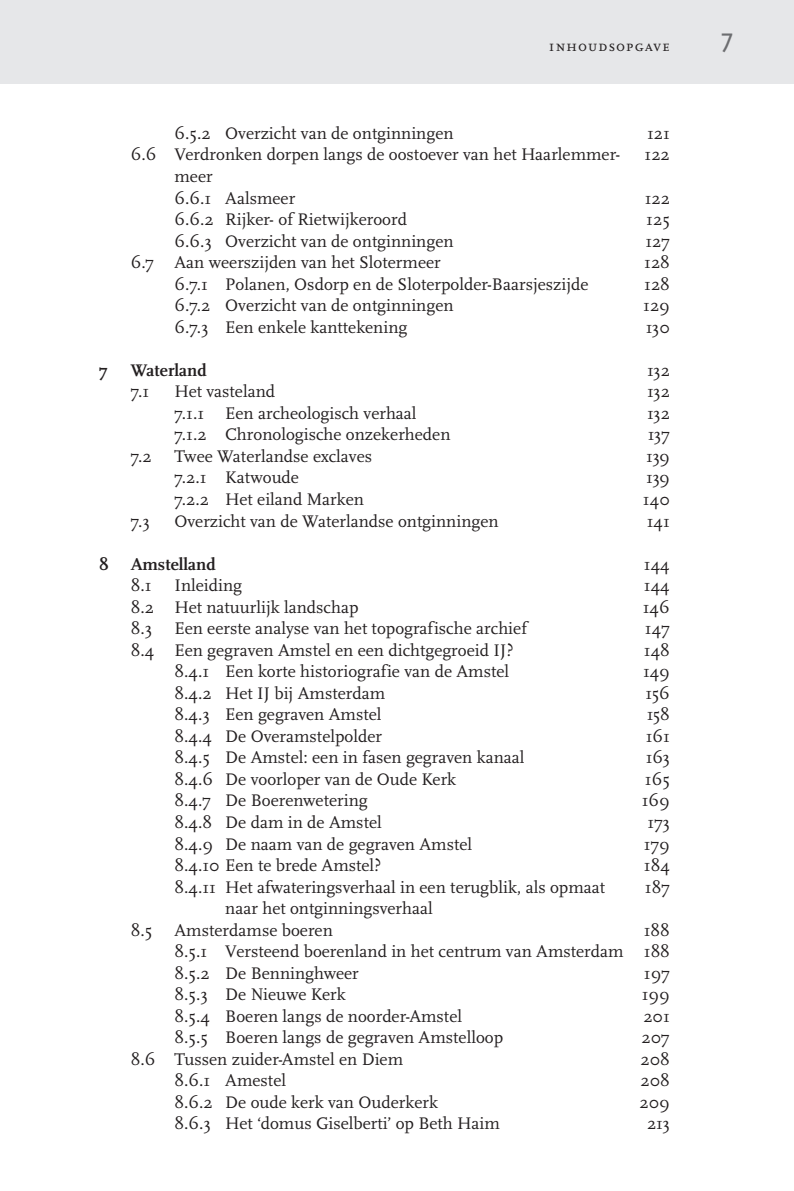
<style>
.page{position:relative;width:794px;height:1191px;background:#fff}
.page>*{position:absolute;margin:0;border:0;box-sizing:border-box;transform-origin:0 0}
.t1{font:28px "Scala Sans Caps";color:#6c6d70}
.t2{font:17.5px/21.5px "Scala OT";color:#231f20}
.t3{font:700 17.5px "Scala OT";color:#231f20}
.t4{font:15.75px "Scala OT";letter-spacing:.055em;color:#231f20}
</style>
<div class="page">
<div style="left:0;top:0;width:794px;height:84px;background:#e6e7e9"></div>
<p class="t4" style="left:549px;top:38px;width:123px">inhoudsopgave</p>
<h1 class="t1" style="left:719px;top:28px;width:15px">7</h1>
<p class="t2" style="left:174px;top:123px;width:280px">6.5.2 Overzicht van de ontginningen</p>
<p class="t2" style="left:647px;top:123px;width:24px">121</p>
<p class="t2" style="left:131px;top:145px;width:491px">6.6 Verdronken dorpen langs de oostoever van het Haarlemmer-</p>
<p class="t2" style="left:644px;top:145px;width:27px">122</p>
<p class="t2" style="left:174px;top:166px;width:122px">meer<br>6.6.1 Aalsmeer</p>
<p class="t2" style="left:644px;top:188px;width:27px">122</p>
<p class="t2" style="left:174px;top:209px;width:234px">6.6.2 Rijker- of Rietwijkeroord</p>
<p class="t2" style="left:646px;top:209px;width:25px">125</p>
<p class="t2" style="left:174px;top:231px;width:280px">6.6.3 Overzicht van de ontginningen</p>
<p class="t2" style="left:645px;top:231px;width:26px">127</p>
<p class="t2" style="left:131px;top:252px;width:311px">6.7 Aan weerszijden van het Slotermeer</p>
<p class="t2" style="left:644px;top:252px;width:27px">128</p>
<p class="t2" style="left:174px;top:274px;width:415px">6.7.1 Polanen, Osdorp en de Sloterpolder-Baarsjeszijde</p>
<p class="t2" style="left:644px;top:274px;width:27px">128</p>
<p class="t2" style="left:174px;top:295px;width:280px">6.7.2 Overzicht van de ontginningen</p>
<p class="t2" style="left:643px;top:295px;width:28px">129</p>
<p class="t2" style="left:174px;top:317px;width:234px">6.7.3 Een enkele kanttekening</p>
<p class="t2" style="left:645px;top:317px;width:26px">130</p>
<p class="t3" style="left:99px;top:361px;width:10px">7</p>
<p class="t3" style="left:131px;top:361px;width:78px">Waterland</p>
<p class="t2" style="left:647px;top:360px;width:24px">132</p>
<p class="t2" style="left:131px;top:381px;width:20px">7.1</p>
<p class="t2" style="left:174px;top:381px;width:102px">Het vasteland</p>
<p class="t2" style="left:647px;top:381px;width:24px">132</p>
<p class="t2" style="left:174px;top:403px;width:244px">7.1.1 Een archeologisch verhaal</p>
<p class="t2" style="left:647px;top:403px;width:24px">132</p>
<p class="t2" style="left:174px;top:424px;width:277px">7.1.2 Chronologische onzekerheden</p>
<p class="t2" style="left:647px;top:424px;width:24px">137</p>
<p class="t2" style="left:131px;top:446px;width:22px">7.2</p>
<p class="t2" style="left:174px;top:446px;width:199px">Twee Waterlandse exclaves</p>
<p class="t2" style="left:646px;top:446px;width:25px">139</p>
<p class="t2" style="left:174px;top:467px;width:126px">7.2.1 Katwoude</p>
<p class="t2" style="left:646px;top:467px;width:25px">139</p>
<p class="t2" style="left:174px;top:489px;width:191px">7.2.2 Het eiland Marken</p>
<p class="t2" style="left:643px;top:489px;width:28px">140</p>
<p class="t2" style="left:131px;top:510px;width:21px">7.3</p>
<p class="t2" style="left:174px;top:510px;width:326px">Overzicht van de Waterlandse ontginningen</p>
<p class="t2" style="left:647px;top:510px;width:25px">141</p>
<p class="t3" style="left:99px;top:555px;width:118px">8 Amstelland</p>
<p class="t2" style="left:644px;top:553px;width:27px">144</p>
<p class="t2" style="left:131px;top:575px;width:22px">8.1</p>
<p class="t2" style="left:174px;top:575px;width:69px">Inleiding</p>
<p class="t2" style="left:644px;top:575px;width:27px">144</p>
<p class="t2" style="left:131px;top:597px;width:229px">8.2 Het natuurlijk landschap</p>
<p class="t2" style="left:643px;top:597px;width:29px">146</p>
<p class="t2" style="left:131px;top:618px;width:23px">8.3</p>
<p class="t2" style="left:174px;top:618px;width:356px">Een eerste analyse van het topografische archief</p>
<p class="t2" style="left:645px;top:618px;width:26px">147</p>
<p class="t2" style="left:131px;top:640px;width:384px">8.4 Een gegraven Amstel en een dichtgegroeid IJ?</p>
<p class="t2" style="left:644px;top:640px;width:28px">148</p>
<p class="t2" style="left:174px;top:661px;width:336px">8.4.1 Een korte historiografie van de Amstel</p>
<p class="t2" style="left:643px;top:661px;width:28px">149</p>
<p class="t2" style="left:174px;top:683px;width:212px">8.4.2 Het IJ bij Amsterdam</p>
<p class="t2" style="left:645px;top:683px;width:26px">156</p>
<p class="t2" style="left:174px;top:704px;width:209px">8.4.3 Een gegraven Amstel</p>
<p class="t2" style="left:646px;top:704px;width:25px">158</p>
<p class="t2" style="left:174px;top:726px;width:209px">8.4.4 De Overamstelpolder</p>
<p class="t2" style="left:645px;top:726px;width:26px">161</p>
<p class="t2" style="left:174px;top:747px;width:351px">8.4.5 De Amstel: een in fasen gegraven kanaal</p>
<p class="t2" style="left:646px;top:747px;width:26px">163</p>
<p class="t2" style="left:174px;top:769px;width:283px">8.4.6 De voorloper van de Oude Kerk</p>
<p class="t2" style="left:645px;top:769px;width:27px">165</p>
<p class="t2" style="left:174px;top:790px;width:195px">8.4.7 De Boerenwetering</p>
<p class="t2" style="left:642px;top:790px;width:30px">169</p>
<p class="t2" style="left:174px;top:812px;width:209px">8.4.8 De dam in de Amstel</p>
<p class="t2" style="left:647px;top:812px;width:24px">173</p>
<p class="t2" style="left:174px;top:833px;width:299px">8.4.9 De naam van de gegraven Amstel</p>
<p class="t2" style="left:644px;top:833px;width:28px">179</p>
<p class="t2" style="left:174px;top:855px;width:208px">8.4.10 Een te brede Amstel?</p>
<p class="t2" style="left:644px;top:855px;width:28px">184</p>
<p class="t2" style="left:174px;top:876px;width:432px">8.4.11 Het afwateringsverhaal in een terugblik, als opmaat</p>
<p class="t2" style="left:645px;top:876px;width:26px">187</p>
<p class="t2" style="left:225px;top:898px;width:209px">naar het ontginningsverhaal</p>
<p class="t2" style="left:131px;top:919px;width:23px">8.5</p>
<p class="t2" style="left:174px;top:919px;width:160px">Amsterdamse boeren</p>
<p class="t2" style="left:174px;top:919px;width:497px;text-align:justify;text-indent:469px">188<br>8.5.1 Versteend boerenland in het centrum van Amsterdam 188<br>8.5.2 De Benninghweer</p>
<p class="t2" style="left:644px;top:962px;width:28px">197</p>
<p class="t2" style="left:174px;top:984px;width:172px">8.5.3 De Nieuwe Kerk</p>
<p class="t2" style="left:642px;top:984px;width:30px">199</p>
<p class="t2" style="left:174px;top:1006px;width:289px">8.5.4 Boeren langs de noorder-Amstel</p>
<p class="t2" style="left:643px;top:1006px;width:28px">201</p>
<p class="t2" style="left:174px;top:1027px;width:330px">8.5.5 Boeren langs de gegraven Amstelloop</p>
<p class="t2" style="left:641px;top:1027px;width:30px">207</p>
<p class="t2" style="left:131px;top:1049px;width:274px">8.6 Tussen zuider-Amstel en Diem</p>
<p class="t2" style="left:640px;top:1049px;width:31px">208</p>
<p class="t2" style="left:174px;top:1070px;width:113px">8.6.1 Amestel</p>
<p class="t2" style="left:640px;top:1070px;width:31px">208</p>
<p class="t2" style="left:174px;top:1092px;width:265px">8.6.2 De oude kerk van Ouderkerk</p>
<p class="t2" style="left:639px;top:1092px;width:32px">209</p>
<p class="t2" style="left:174px;top:1113px;width:327px">8.6.3 Het ‘domus Giselberti’ op Beth Haim</p>
<p class="t2" style="left:647px;top:1113px;width:24px">213</p>
</div>
